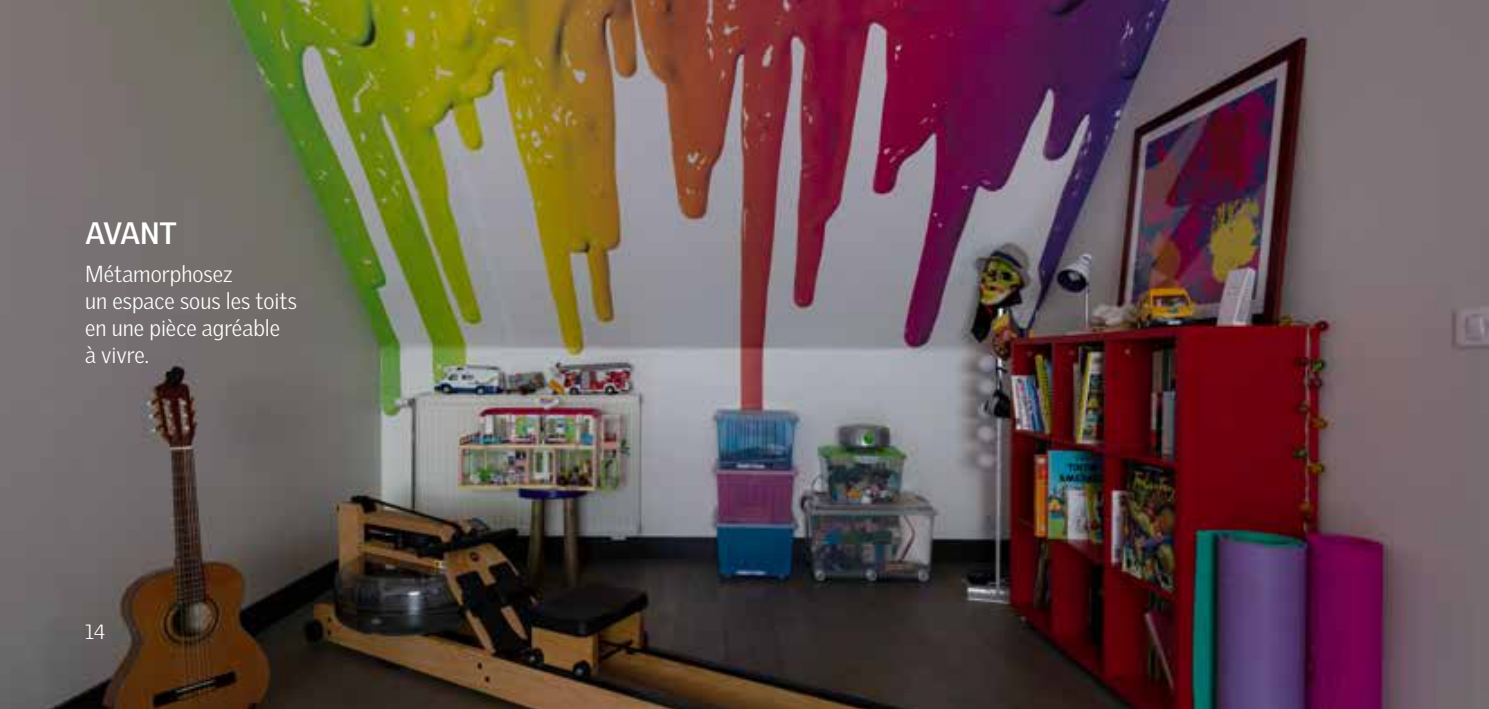
<style>
.page{position:relative;width:1489px;height:709px;background:#fff}
.page>*{position:absolute;margin:0;border:0;box-sizing:border-box;transform-origin:0 0}
.t1{font:700 30px "Velux Gothic";letter-spacing:-.04em;color:#fff}
.t2{font:300 22.5px/27px "Velux Gothic";color:#fff}
.t3{font:300 20px "Velux Gothic";color:#fff}
</style>
<div class="page">
<img style="left:0;top:0;width:1488px;height:709px">
<h1 class="t1" style="left:85px;top:215px;width:93px">AVANT</h1>
<p class="t2" style="left:85px;top:260px;width:213px">Métamorphosez<br>un espace sous les toits en une pièce agréable<br>à vivre.</p>
<p class="t3" style="left:85px;top:620px;width:22px">14</p>
</div>
